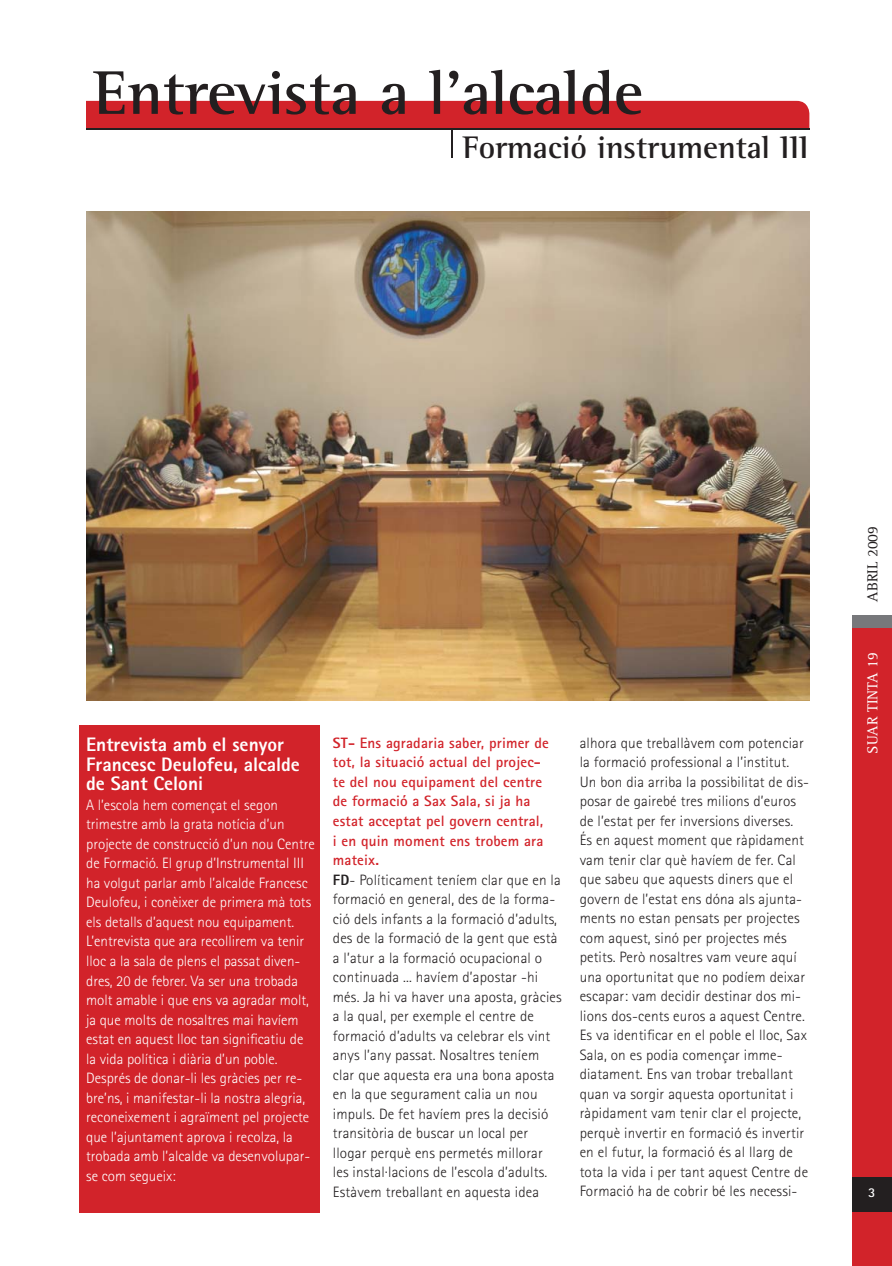
<style>
.page{position:relative;width:892px;height:1266px;background:#fff}
.page>*{position:absolute;margin:0;border:0;box-sizing:border-box;transform-origin:0 0}
.t1{font:700 63px "Rotis Semi Serif";color:#231f20}
.t2{font:700 31.95px "Rotis Semi Serif";color:#231f20}
.t3{font:800 19.5px/19.5px "Rotis Sans Serif";color:#fff}
.t4{font:300 15px/19.5px "Rotis Sans Serif";letter-spacing:.01em;color:#231f20}
.t5{font:300 15px/19.5px "Rotis Sans Serif";color:#fff}
.t6{font:15px "Rotis Serif";color:#fff}
.t7{font:15px "Rotis Serif";color:#231f20}
.t8{font:700 13.5px "Rotis Sans Serif";color:#fff}
.s1{font-weight:800;color:#d2232a}
.s2{font-weight:700;color:#d2232a}
.s3{font-weight:800}
</style>
<div class="page">
<div style="left:86px;top:101px;width:723px;height:27px;background:#d2232a"></div>
<div style="left:852px;top:615px;width:40px;height:21px;background:#77787b"></div>
<div style="left:852px;top:628px;width:40px;height:637px;background:#d2232a"></div>
<div style="left:852px;top:1177px;width:40px;height:34px;background:#231f20"></div>
<hr style="left:86px;top:128px;width:723px;height:2px;background:#231f20">
<div style="left:79px;top:724px;width:241px;height:487px;background:#d2232a"></div>
<hr style="left:451px;top:129px;width:2px;height:28px;background:#231f20">
<img style="left:86px;top:212px;width:723px;height:488px">
<h1 class="t1" style="left:94px;top:70px;width:551px">Entrevista a l’alcalde</h1>
<h2 class="t2" style="left:463px;top:135px;width:347px">Formació instrumental III</h2>
<h3 class="t3" style="left:86px;top:736px;width:215px">Entrevista amb el senyor<br>Francesc Deulofeu, alcalde de Sant Celoni</h3>
<p class="t5" style="left:86px;top:796px;width:230px">A l’escola hem començat el segon trimestre amb la grata notícia d’un projecte de construcció d’un nou Centre de Formació. El grup d’Instrumental III ha volgut parlar amb l’alcalde Francesc Deulofeu, i conèixer de primera mà tots els detalls d’aquest nou equipament.<br>L’entrevista que ara recollirem va tenir lloc a la sala de plens el passat diven&shy;dres, 20 de febrer. Va ser una trobada molt amable i que ens va agradar molt, ja que molts de nosaltres mai havíem estat en aquest lloc tan significatiu de la vida política i diària d’un poble.<br>Després de donar-li les gràcies per re&shy;bre’ns, i manifestar-li la nostra alegria, reconeixement i agraïment pel projecte que l’ajuntament aprova i recolza, la trobada amb l’alcalde va desenvolupar&shy;se com segueix:</p>
<p class="t4" style="left:333px;top:734px;width:230px"><span class="s1">ST</span><span class="s2">- Ens agradaria saber, primer de tot, la situació actual del projec-<br>te del nou equipament del centre<br>de formació a Sax Sala, si ja ha estat acceptat pel govern central,<br>i en quin moment ens trobem ara mateix.<br></span><span class="s3">FD</span>- Políticament teníem clar que en la formació en general, des de la forma&shy;ció dels infants a la formació d’adults, des de la formació de la gent que està a l’atur a la formació ocupacional o continuada ... havíem d’apostar -hi més. Ja hi va haver una aposta, gràcies a la qual, per exemple el centre de formació d’adults va celebrar els vint anys l’any passat. Nosaltres teníem clar que aquesta era una bona aposta en la que segurament calia un nou impuls. De fet havíem pres la decisió transitòria de buscar un local per llogar perquè ens permetés millorar les instal·lacions de l’escola d’adults.<br>Estàvem treballant en aquesta idea</p>
<p class="t4" style="left:579px;top:734px;width:231px">alhora que treballàvem com potenciar la formació professional a l’institut.<br>Un bon dia arriba la possibilitat de dis&shy;posar de gairebé tres milions d’euros de l’estat per fer inversions diverses.<br>És en aquest moment que ràpidament vam tenir clar què havíem de fer. Cal que sabeu que aquests diners que el govern de l’estat ens dóna als ajunta&shy;ments no estan pensats per projectes com aquest, sinó per projectes més petits. Però nosaltres vam veure aquí una oportunitat que no podíem deixar escapar: vam decidir destinar dos mi&shy;lions dos-cents euros a aquest Centre.<br>Es va identificar en el poble el lloc, Sax Sala, on es podia començar imme&shy;diatament. Ens van trobar treballant quan va sorgir aquesta oportunitat i ràpidament vam tenir clar el projecte, perquè invertir en formació és invertir en el futur, la formació és al llarg de tota la vida i per tant aquest Centre de Formació ha de cobrir bé les necessi-</p>
<p class="t7" style="left:867px;top:601px;width:77px;rotate:-90deg">ABRIL 2009</p>
<p class="t6" style="left:867px;top:753px;width:103px;rotate:-90deg">SUAR TINTA 19</p>
<p class="t8" style="left:868px;top:1187px;width:9px">3</p>
</div>
